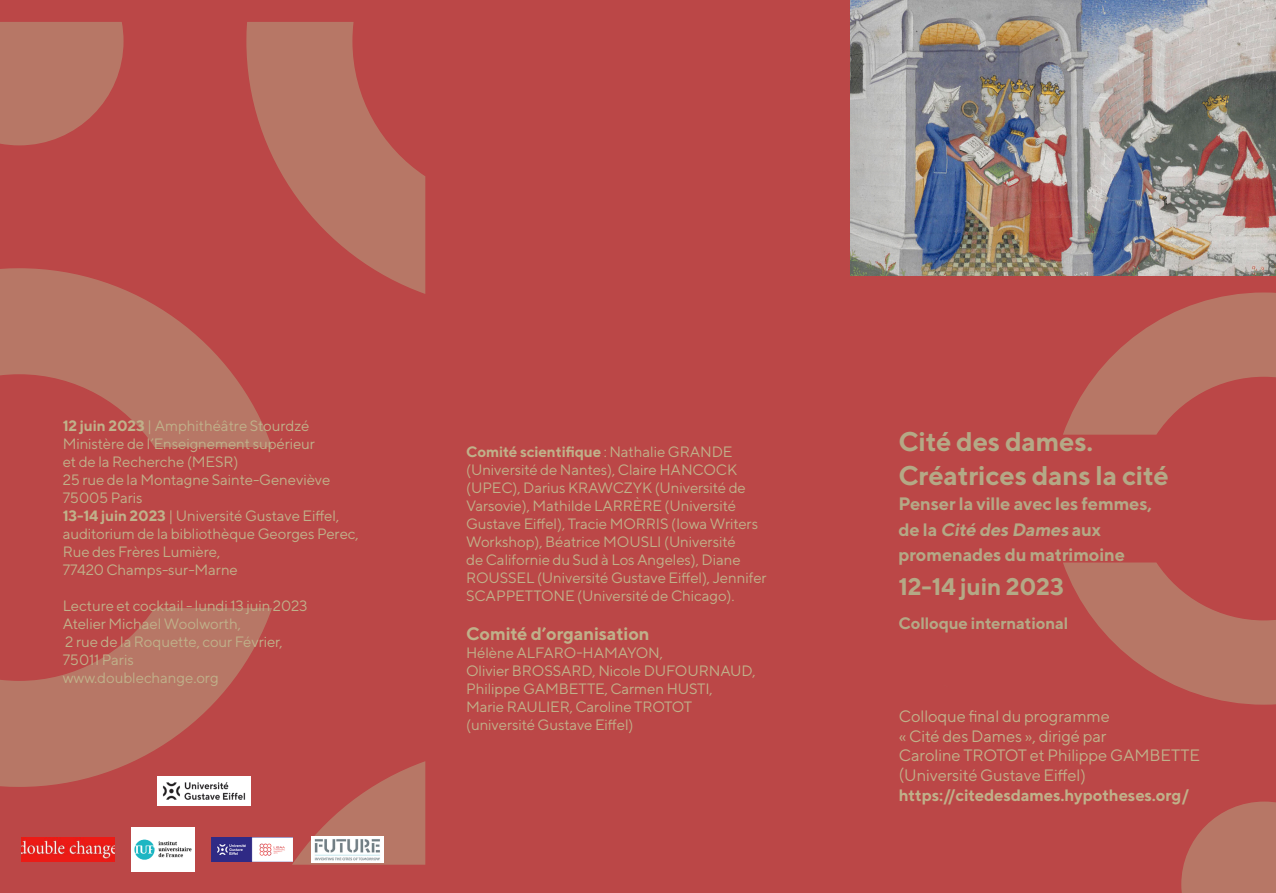
<style>
.page{position:relative;width:1276px;height:893px;background:#fff}
.page>*{position:absolute;margin:0;border:0;box-sizing:border-box;transform-origin:0 0}
.Titre25{font:700 27px/34px "TT Norms";letter-spacing:-.01em;color:#b4a986}
.Titre25-2{font:700 24px "TT Norms";letter-spacing:-.01em;color:#b4a986}
.Titre25-3{font:700 18px/25.5px "TT Norms";letter-spacing:-.01em;color:#b4a986}
.Horaires{font:700 18px "TT Norms";letter-spacing:-.01em;color:#c0b18a}
.Horaires-2{font:16.5px/19.8px "TT Norms";letter-spacing:-.01em;color:#c0b18a}
.Horaires-3{font:700 16.5px "TT Norms";letter-spacing:-.01em;color:#c0b18a}
.Titre25-4{font:700 16.5px "TT Norms";letter-spacing:-.01em;color:#b4a986}
.Horaires-4{font:15px/18px "TT Norms";letter-spacing:-.01em;color:#c0b18a}
.s1{font-weight:700}
.s2{font-style:italic}
</style>
<div class="page">
<div style="left:0;top:0;width:829px;height:893px;background:#bb4747"></div>
<div style="left:789px;top:0;width:487px;height:893px;background:#bb4747"></div>
<img style="left:850px;top:0;width:426px;height:275px">
<svg style="left:0;top:22px;width:124px;height:123px"></svg>
<svg style="left:246px;top:22px;width:179px;height:272px;fill:#b77766"></svg>
<svg style="left:0;top:268px;width:272px;height:179px;fill:#b77766"></svg>
<svg style="left:292px;top:761px;width:133px;height:104px"></svg>
<svg style="left:0;top:608px;width:272px;height:179px;fill:#b77766"></svg>
<svg style="left:1181px;top:801px;width:95px;height:92px"></svg>
<svg style="left:1063px;top:562px;width:213px;height:143px"></svg>
<svg style="left:1063px;top:292px;width:213px;height:143px"></svg>
<svg style="left:1041px;top:231px;width:6px;height:8px"></svg>
<svg style="left:1007px;top:269px;width:7px;height:6px"></svg>
<img style="left:131px;top:827px;width:63px;height:45px">
<img style="left:158px;top:777px;width:93px;height:28px">
<img style="left:211px;top:837px;width:82px;height:25px">
<img style="left:312px;top:836px;width:72px;height:26px">
<img style="left:21px;top:838px;width:93px;height:23px">
<p class="Horaires-4" style="left:63px;top:417px;width:254px"><span class="s1">12 juin 2023</span> | Amphithéâtre Stourdzé<br>Ministère de l’Enseignement supérieur et de la Recherche (MESR)</p>
<p class="Horaires-4" style="left:63px;top:471px;width:269px">25 rue de la Montagne Sainte-Geneviève<br>75005 Paris</p>
<p class="Horaires-4" style="left:63px;top:507px;width:297px"><span class="s1">13-14 juin 2023</span> | Université Gustave Eiffel, auditorium de la bibliothèque Georges Perec, Rue des Frères Lumière,<br>77420 Champs-sur-Marne</p>
<p class="Horaires-4" style="left:63px;top:597px;width:246px">Lecture et cocktail - lundi 13 juin 2023</p>
<p class="Horaires-4" style="left:63px;top:615px;width:180px">Atelier Michael Woolworth,</p>
<p class="Horaires-4" style="left:65px;top:633px;width:219px">2 rue de la Roquette, cour Février,</p>
<p class="Horaires-4" style="left:63px;top:651px;width:73px">75011 Paris</p>
<p class="Horaires-4" style="left:63px;top:669px;width:157px">www.doublechange.org</p>
<p class="Horaires-4" style="left:466px;top:442px;width:302px"><span class="s1">Comité scientifique</span> : Nathalie GRANDE (Université de Nantes), Claire HANCOCK (UPEC), Darius KRAWCZYK (Université de Varsovie), Mathilde LARRÈRE (Université Gustave Eiffel), Tracie MORRIS (Iowa Writers Workshop), Béatrice MOUSLI (Université<br>de Californie du Sud à Los Angeles), Diane ROUSSEL (Université Gustave Eiffel), Jennifer SCAPPETTONE (Université de Chicago).</p>
<p class="Horaires" style="left:466px;top:623px;width:185px">Comité d’organisation</p>
<p class="Horaires-4" style="left:466px;top:644px;width:291px">Hélène ALFARO-HAMAYON,<br>Olivier BROSSARD, Nicole DUFOURNAUD,<br>Philippe GAMBETTE, Carmen HUSTI,<br>Marie RAULIER, Caroline TROTOT</p>
<p class="Horaires-4" style="left:466px;top:716px;width:169px">(université Gustave Eiffel)</p>
<p class="Titre25" style="left:898px;top:424px;width:272px">Cité des dames.<br>Créatrices dans la cité</p>
<p class="Titre25-3" style="left:898px;top:491px;width:255px">Penser la ville avec les femmes, d e l a <span class="s2">Cité des Dames</span> a u x promenades du matrimoine</p>
<p class="Titre25-2" style="left:898px;top:572px;width:167px">12-14 juin 2023</p>
<p class="Titre25-4" style="left:898px;top:613px;width:171px">Colloque international</p>
<p class="Horaires-2" style="left:899px;top:706px;width:303px">Colloque final du programme<br>« Cité des Dames », dirigé par<br>Caroline TROTOT et Philippe GAMBETTE</p>
<p class="Horaires-2" style="left:899px;top:765px;width:189px">(Université Gustave Eiffel)</p>
<p class="Horaires-3" style="left:899px;top:785px;width:292px">https://citedesdames.hypotheses.org/</p>
</div>
